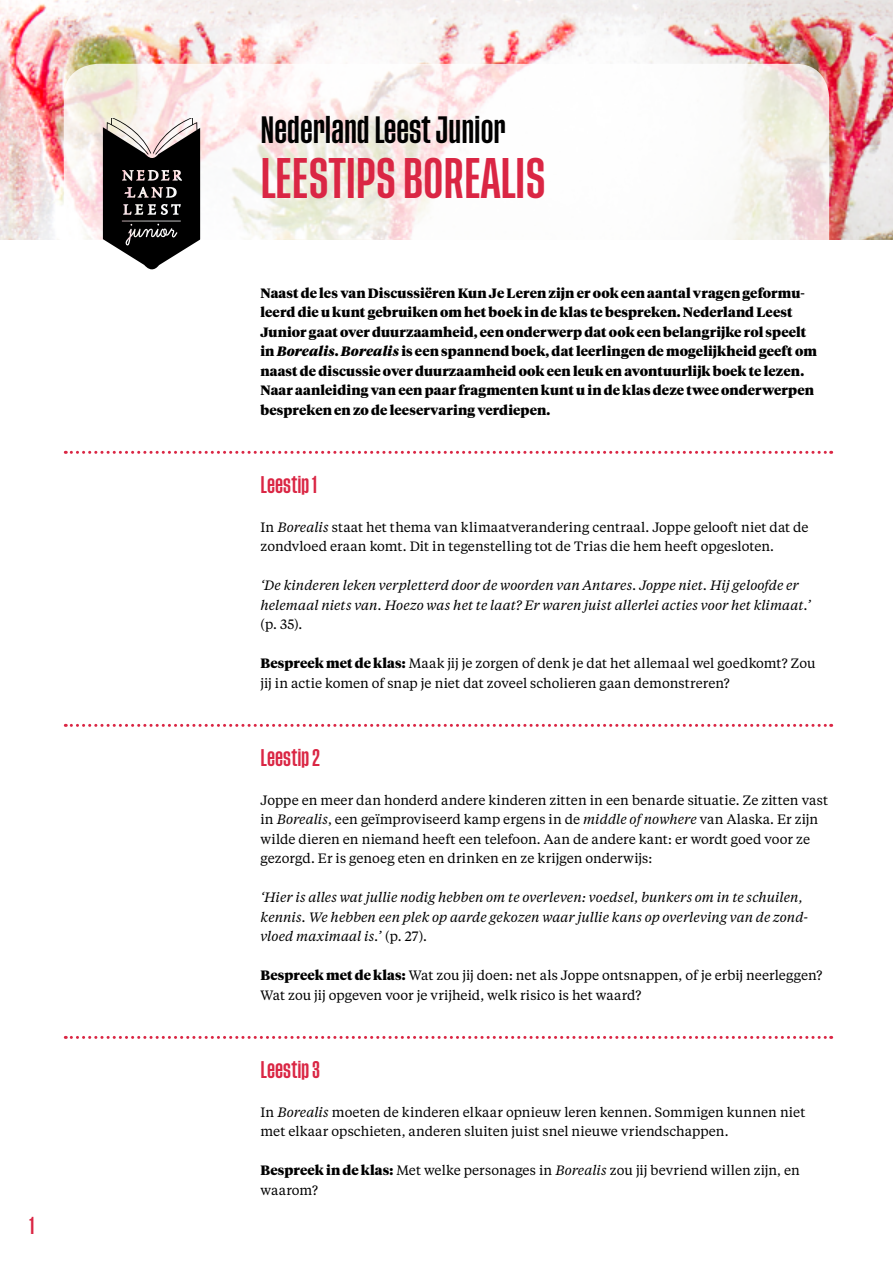
<style>
.page{position:relative;width:893px;height:1263px;background:#fff}
.page>*{position:absolute;margin:0;border:0;box-sizing:border-box;transform-origin:0 0}
.t1{font:500 42.6px "Tusker Grotesk 4500";color:#da2644}
.t2{font:500 28.5px "Tusker Grotesk 4500";color:#000}
.t3{font:500 18px "Tusker Grotesk 4500";letter-spacing:.005em;color:#da2644}
.t4{font:13.5px/19.5px "Tiempos Text";color:#000}
.t5{font:900 13.5px/19.5px "Tiempos Headline";letter-spacing:.005em;color:#000}
.t6{font:italic 13.5px/19.5px "Tiempos Text";color:#000}
.s1{font-style:italic}
.s2{font-family:"Tiempos Headline";font-weight:900}
.s3{font-style:normal}
</style>
<div class="page">
<img style="left:0;top:0;width:893px;height:239px">
<svg style="left:64px;top:64px;width:765px;height:176px"></svg>
<svg style="left:103px;top:118px;width:97px;height:151px"></svg>
<svg style="left:65px;top:724px;width:767px;height:3px"></svg>
<svg style="left:65px;top:1036px;width:767px;height:3px"></svg>
<svg style="left:65px;top:451px;width:767px;height:3px"></svg>
<h3 class="t3" style="left:29px;top:1215px;width:6px">1</h3>
<h2 class="t2" style="left:260px;top:113px;width:247px">Nederland Leest Junior</h2>
<h1 class="t1" style="left:260px;top:153px;width:287px">LEESTIPS BOREALIS</h1>
<p class="t5" style="left:260px;top:283px;width:558px">Naast de les van Discussiëren Kun Je Leren zijn er ook een aantal vragen geformu&shy;leerd die u kunt gebruiken om het boek in de klas te bespreken. Nederland Leest Junior gaat over duurzaamheid, een onderwerp dat ook een belangrijke rol speelt in <span class="s1">Borealis</span>. <span class="s1">Borealis</span> is een spannend boek, dat leerlingen de mogelijkheid geeft om naast de discussie over duurzaamheid ook een leuk en avontuurlijk boek te lezen.<br>Naar aanleiding van een paar fragmenten kunt u in de klas deze twee onderwerpen bespreken en zo de leeservaring verdiepen.</p>
<h3 class="t3" style="left:260px;top:474px;width:58px">Leestip 1</h3>
<p class="t4" style="left:260px;top:517px;width:550px">In <span class="s1">Borealis</span> staat het thema van klimaatverandering centraal. Joppe gelooft niet dat de zondvloed eraan komt. Dit in tegenstelling tot de Trias die hem heeft opgesloten.</p>
<p class="t6" style="left:260px;top:575px;width:552px">‘De kinderen leken verpletterd door de woorden van Antares. Joppe niet. Hij geloofde er helemaal niets van. Hoezo was het te laat? Er waren juist allerlei acties voor het klimaat.’</p>
<p class="t4" style="left:260px;top:614px;width:43px">(p. 35).</p>
<p class="t4" style="left:260px;top:653px;width:557px"><span class="s2">Bespreek met de klas:</span> Maak jij je zorgen of denk je dat het allemaal wel goedkomt? Zou jij in actie komen of snap je niet dat zoveel scholieren gaan demonstreren?</p>
<h3 class="t3" style="left:260px;top:747px;width:61px">Leestip 2</h3>
<p class="t4" style="left:260px;top:790px;width:569px">Joppe en meer dan honderd andere kinderen zitten in een benarde situatie. Ze zitten vast in <span class="s1">Borealis</span>, een geïmproviseerd kamp ergens in de <span class="s1">middle of nowhere</span> van Alaska. Er zijn wilde dieren en niemand heeft een telefoon. Aan de andere kant: er wordt goed voor ze gezorgd. Er is genoeg eten en drinken en ze krijgen onderwijs:</p>
<p class="t6" style="left:260px;top:887px;width:549px">‘Hier is alles wat jullie nodig hebben om te overleven: voedsel, bunkers om in te schuilen, kennis. We hebben een plek op aarde gekozen waar jullie kans op overleving van de zond&shy;vloed maximaal is.’ <span class="s3">(p. 27).</span></p>
<p class="t4" style="left:260px;top:965px;width:564px"><span class="s2">Bespreek met de klas:</span> Wat zou jij doen: net als Joppe ontsnappen, of je erbij neerleggen?<br>Wat zou jij opgeven voor je vrijheid, welk risico is het waard?</p>
<h3 class="t3" style="left:260px;top:1059px;width:61px">Leestip 3</h3>
<p class="t4" style="left:260px;top:1102px;width:546px">In <span class="s1">Borealis</span> moeten de kinderen elkaar opnieuw leren kennen. Sommigen kunnen niet met elkaar opschieten, anderen sluiten juist snel nieuwe vriendschappen.</p>
<p class="t4" style="left:260px;top:1160px;width:541px"><span class="s2">Bespreek in de klas:</span> Met welke personages in <span class="s1">Borealis</span> zou jij bevriend willen zijn, en waarom?</p>
</div>
